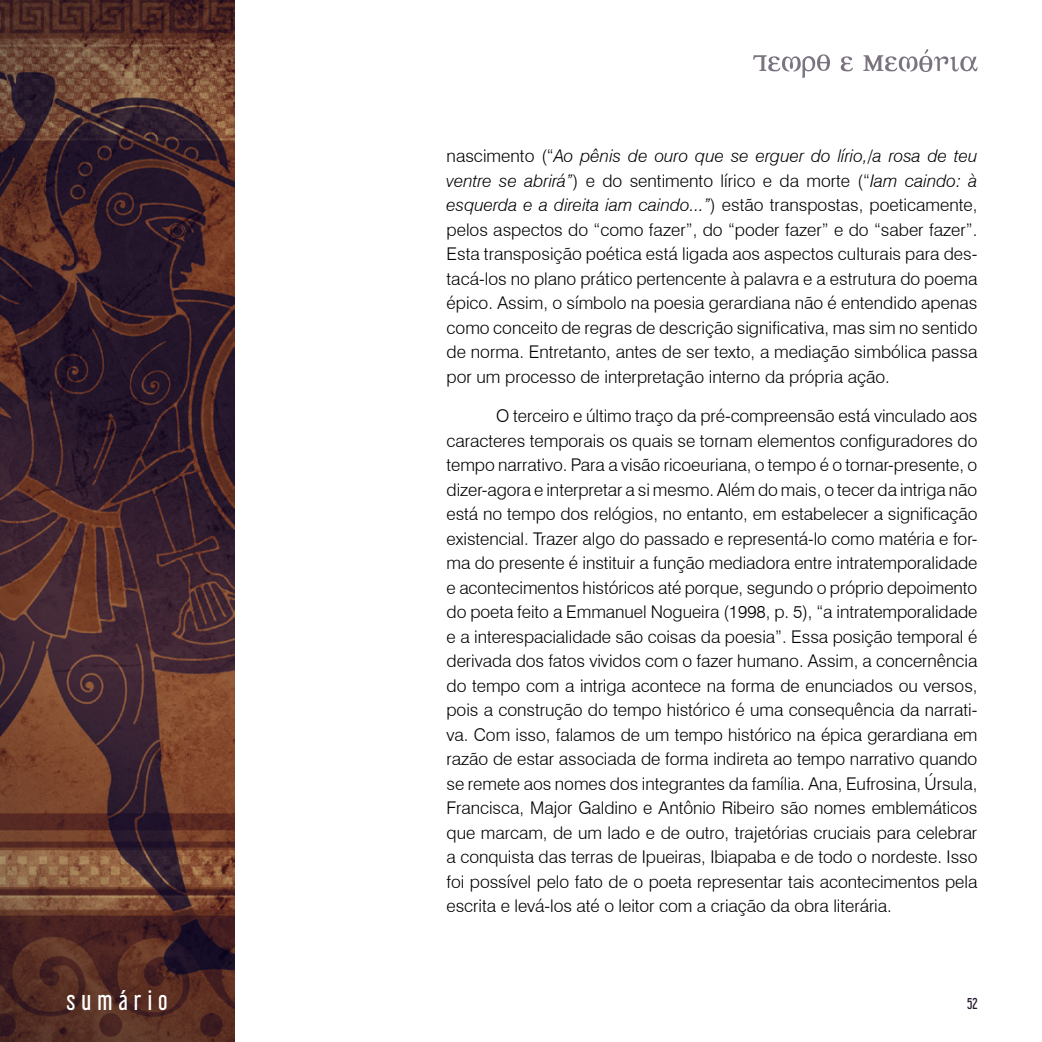
<style>
.page{position:relative;width:1042px;height:1042px;background:#fff}
.page>*{position:absolute;margin:0;border:0;box-sizing:border-box;transform-origin:0 0}
.t1{font:24.5px "Libel Suit Rg";letter-spacing:.25em;color:#fff}
.t2{font:300 17.5px/24.5px "Swiss 721 BT";color:#000;text-align:justify}
.t3{font:14px "Libel Suit Rg";color:#25172c}
.s1{font-style:italic}
</style>
<div class="page">
<img style="left:0;top:0;width:234px;height:1042px">
<svg style="left:753px;top:54px;width:77px;height:24px"></svg>
<svg style="left:841px;top:56px;width:12px;height:15px"></svg>
<svg style="left:863px;top:49px;width:114px;height:23px"></svg>
<p class="t2" style="left:446px;top:144px;width:532px">nascimento (“<span class="s1">Ao pênis de ouro que se erguer do lírio,/a rosa de teu ventre se abrirá”</span>) e do sentimento lírico e da morte (“<span class="s1">Iam caindo: à esquerda e a direita iam caindo...”</span>) estão transpostas, poeticamente, pelos aspectos do “como fazer”, do “poder fazer” e do “saber fazer”.<br>Esta transposição poética está ligada aos aspectos culturais para des&shy;tacá-los no plano prático pertencente à palavra e a estrutura do poema épico. Assim, o símbolo na poesia gerardiana não é entendido apenas como conceito de regras de descrição significativa, mas sim no sentido de norma. Entretanto, antes de ser texto, a mediação simbólica passa por um processo de interpretação interno da própria ação.</p>
<p class="t2" style="left:446px;top:403px;width:532px;text-indent:50px">O terceiro e último traço da pré-compreensão está vinculado aos caracteres temporais os quais se tornam elementos configuradores do tempo narrativo. Para a visão ricoeuriana, o tempo é o tornar-presente, o dizer-agora e interpretar a si mesmo. Além do mais, o tecer da intriga não está no tempo dos relógios, no entanto, em estabelecer a significação existencial. Trazer algo do passado e representá-lo como matéria e for&shy;ma do presente é instituir a função mediadora entre intratemporalidade e acontecimentos históricos até porque, segundo o próprio depoimento do poeta feito a Emmanuel Nogueira (1998, p. 5), “a intratemporalidade e a interespacialidade são coisas da poesia”. Essa posição temporal é derivada dos fatos vividos com o fazer humano. Assim, a concernência do tempo com a intriga acontece na forma de enunciados ou versos, pois a construção do tempo histórico é uma consequência da narrati&shy;va. Com isso, falamos de um tempo histórico na épica gerardiana em razão de estar associada de forma indireta ao tempo narrativo quando se remete aos nomes dos integrantes da família. Ana, Eufrosina, Úrsula, Francisca, Major Galdino e Antônio Ribeiro são nomes emblemáticos que marcam, de um lado e de outro, trajetórias cruciais para celebrar a conquista das terras de Ipueiras, Ibiapaba e de todo o nordeste. Isso foi possível pelo fato de o poeta representar tais acontecimentos pela escrita e levá-los até o leitor com a criação da obra literária.</p>
<h1 class="t1" style="left:66px;top:980px;width:103px">sumário</h1>
<p class="t3" style="left:967px;top:992px;width:12px">52</p>
</div>
